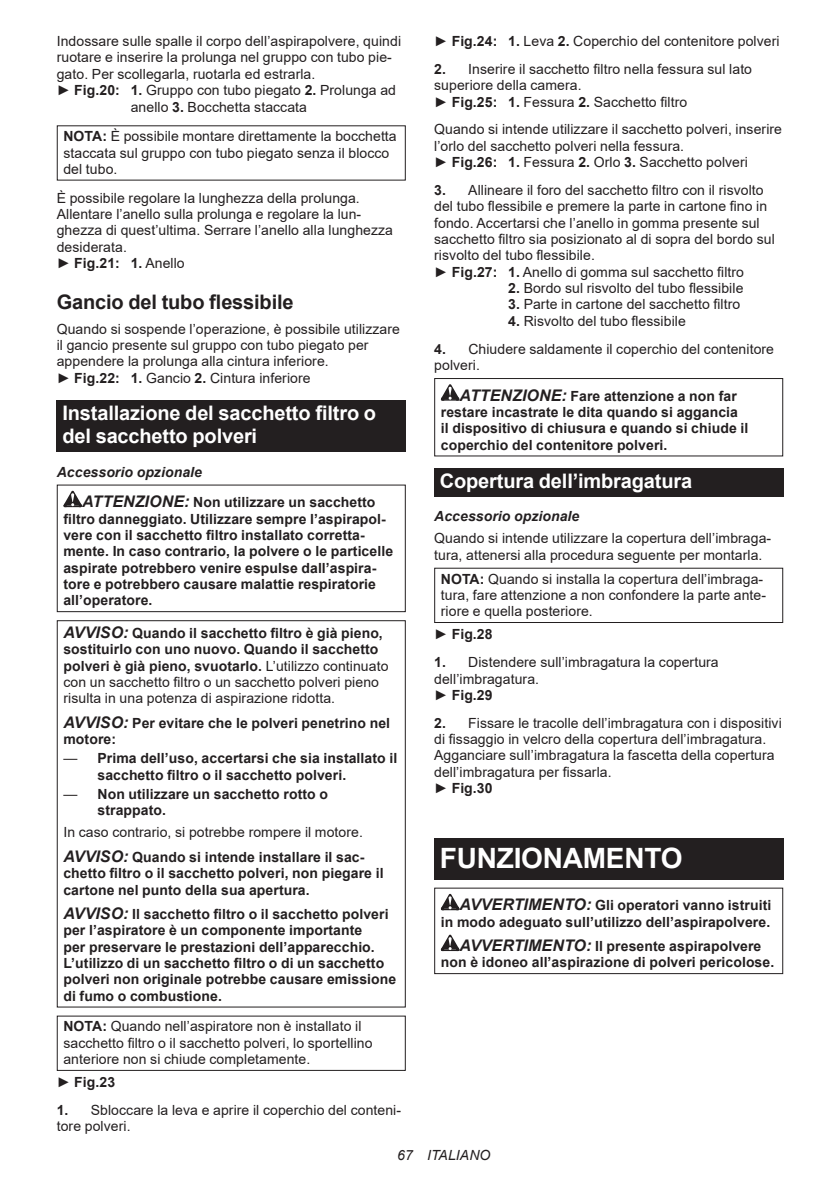
<style>
.page{position:relative;width:840px;height:1191px;background:#fff}
.page>*{position:absolute;margin:0;border:0;box-sizing:border-box;transform-origin:0 0}
.t1{font:700 28px "Arial";letter-spacing:-.01em;color:#fff}
.t2{font:700 20px/23.4px "Arial";letter-spacing:-.01em;color:#fff}
.t3{font:700 20px "Arial";letter-spacing:-.01em;color:#231f20}
.t4{font:14px/16.4px "Arial";letter-spacing:.005em;color:#231f20}
.t5{font:700 14px/16.4px "Arial";letter-spacing:.005em;color:#231f20}
.t6{font:italic 700 14px "Arial";letter-spacing:.005em;color:#231f20}
.t7{font:italic 14px "Arial";letter-spacing:.005em;color:#231f20}
.s1{font-weight:700}
.s2{font-style:italic}
.s3{font-style:italic;font-size:16px}
.s4{font-weight:700;font-style:italic;font-size:16px}
.s5{font-weight:400}
</style>
<div class="page">
<div style="left:57px;top:400px;width:348px;height:51px;background:#231f20"></div>
<svg style="left:63px;top:491px;width:19px;height:16px"></svg>
<div style="left:57px;top:484px;width:348px;height:128px;border:1px solid #231f20"></div>
<div style="left:57px;top:620px;width:348px;height:387px;border:1px solid #231f20"></div>
<svg style="left:440px;top:384px;width:19px;height:16px"></svg>
<div style="left:434px;top:378px;width:348px;height:78px;border:1px solid #231f20"></div>
<div style="left:434px;top:468px;width:348px;height:28px;background:#231f20"></div>
<div style="left:434px;top:567px;width:348px;height:56px;border:1px solid #231f20"></div>
<div style="left:434px;top:838px;width:348px;height:41px;background:#231f20"></div>
<svg style="left:440px;top:894px;width:19px;height:16px"></svg>
<svg style="left:440px;top:934px;width:19px;height:17px"></svg>
<div style="left:434px;top:887px;width:348px;height:87px;border:1px solid #231f20"></div>
<p class="t4" style="left:57px;top:33px;width:345px">Indossare sulle spalle il corpo dell’aspirapolvere, quindi</p>
<p class="t4" style="left:57px;top:49px;width:336px">ruotare e inserire la prolunga nel gruppo con tubo pie-</p>
<p class="t4" style="left:57px;top:66px;width:260px">gato. Per scollegarla, ruotarla ed estrarla.</p>
<p class="t4" style="left:57px;top:82px;width:340px">► <span class="s1">Fig.20: 1.</span> Gruppo con tubo piegato <span class="s1">2.</span> Prolunga ad</p>
<p class="t4" style="left:131px;top:98px;width:178px">anello <span class="s1">3.</span> Bocchetta staccata</p>
<p class="t4" style="left:63px;top:128px;width:334px"><span class="s1">NOTA:</span> È possibile montare direttamente la bocchetta staccata sul gruppo con tubo piegato senza il blocco del tubo.</p>
<p class="t4" style="left:57px;top:189px;width:337px">È possibile regolare la lunghezza della prolunga.<br>Allentare l’anello sulla prolunga e regolare la lun&shy;ghezza di quest’ultima. Serrare l’anello alla lunghezza desiderata.<br>► <span class="s1">Fig.21: 1.</span> Anello</p>
<h2 class="t3" style="left:57px;top:287px;width:238px">Gancio del tubo flessibile</h2>
<p class="t4" style="left:57px;top:320px;width:344px">Quando si sospende l’operazione, è possibile utilizzare il gancio presente sul gruppo con tubo piegato per appendere la prolunga alla cintura inferiore.<br>► <span class="s1">Fig.22: 1.</span> Gancio <span class="s1">2.</span> Cintura inferiore</p>
<h2 class="t2" style="left:62px;top:401px;width:315px">Installazione del sacchetto filtro o del sacchetto polveri</h2>
<p class="t5" style="left:82px;top:456px;width:295px;line-height:30.6px;text-indent:-25px"><span class="s2">Accessorio opzionale<br></span><span class="s3">ATTENZIONE:</span> Non utilizzare un sacchetto</p>
<p class="t5" style="left:63px;top:510px;width:331px">filtro danneggiato. Utilizzare sempre l’aspirapol&shy;vere con il sacchetto filtro installato corretta&shy;mente. In caso contrario, la polvere o le particelle aspirate potrebbero venire espulse dall’aspira&shy;tore e potrebbero causare malattie respiratorie all’operatore.</p>
<p class="t4" style="left:63px;top:624px;width:326px"><span class="s4">AVVISO:</span> <span class="s1">Quando il sacchetto filtro è già pieno, sostituirlo con uno nuovo. Quando il sacchetto polveri è già pieno, svuotarlo.</span> L’utilizzo continuato con un sacchetto filtro o un sacchetto polveri pieno risulta in una potenza di aspirazione ridotta.</p>
<p class="t5" style="left:63px;top:714px;width:328px"><span class="s3">AVVISO:</span> Per evitare che le polveri penetrino nel motore:</p>
<p class="t5" style="left:97px;top:750px;width:301px;text-indent:-34px"><span class="s5">—</span> Prima dell’uso, accertarsi che sia installato il sacchetto filtro o il sacchetto polveri.</p>
<p class="t5" style="left:97px;top:786px;width:232px;text-indent:-34px"><span class="s5">—</span> Non utilizzare un sacchetto rotto o strappato.</p>
<p class="t4" style="left:63px;top:820px;width:302px;line-height:24.4px">In caso contrario, si potrebbe rompere il motore.<br><span class="s4">AVVISO:</span> <span class="s1">Quando si intende installare il sac-</span></p>
<p class="t5" style="left:63px;top:865px;width:321px">chetto filtro o il sacchetto polveri, non piegare il cartone nel punto della sua apertura.</p>
<p class="t5" style="left:63px;top:906px;width:334px"><span class="s3">AVVISO:</span> Il sacchetto filtro o il sacchetto polveri per l’aspiratore è un componente importante<br>per preservare le prestazioni dell’apparecchio.<br>L’utilizzo di un sacchetto filtro o di un sacchetto polveri non originale potrebbe causare emissione di fumo o combustione.</p>
<p class="t4" style="left:63px;top:1018px;width:310px"><span class="s1">NOTA:</span> Quando nell’aspiratore non è installato il sacchetto filtro o il sacchetto polveri, lo sportellino anteriore non si chiude completamente.</p>
<p class="t5" style="left:57px;top:1074px;width:60px"><span class="s5">►</span> Fig.23</p>
<p class="t4" style="left:57px;top:1101px;width:346px"><span class="s1">1.</span> Sbloccare la leva e aprire il coperchio del conteni&shy;tore polveri.</p>
<p class="t4" style="left:434px;top:33px;width:347px">► <span class="s1">Fig.24: 1.</span> Leva <span class="s1">2.</span> Coperchio del contenitore polveri</p>
<p class="t4" style="left:434px;top:61px;width:319px"><span class="s1">2.</span> Inserire il sacchetto filtro nella fessura sul lato superiore della camera.<br>► <span class="s1">Fig.25: 1.</span> Fessura <span class="s1">2.</span> Sacchetto filtro</p>
<p class="t4" style="left:434px;top:121px;width:349px">Quando si intende utilizzare il sacchetto polveri, inserire l’orlo del sacchetto polveri nella fessura.<br>► <span class="s1">Fig.26: 1.</span> Fessura <span class="s1">2.</span> Orlo <span class="s1">3.</span> Sacchetto polveri</p>
<p class="t4" style="left:434px;top:182px;width:342px"><span class="s1">3.</span> Allineare il foro del sacchetto filtro con il risvolto del tubo flessibile e premere la parte in cartone fino in fondo. Accertarsi che l’anello in gomma presente sul sacchetto filtro sia posizionato al di sopra del bordo sul risvolto del tubo flessibile.<br>► <span class="s1">Fig.27: 1.</span> Anello di gomma sul sacchetto filtro</p>
<p class="t4" style="left:508px;top:280px;width:236px"><span class="s1">2.</span> Bordo sul risvolto del tubo flessibile</p>
<p class="t4" style="left:508px;top:296px;width:233px"><span class="s1">3.</span> Parte in cartone del sacchetto filtro</p>
<p class="t4" style="left:508px;top:313px;width:179px"><span class="s1">4.</span> Risvolto del tubo flessibile</p>
<p class="t4" style="left:434px;top:340px;width:341px"><span class="s1">4.</span> Chiudere saldamente il coperchio del contenitore polveri.</p>
<p class="t5" style="left:440px;top:388px;width:309px;text-indent:19px"><span class="s3">ATTENZIONE:</span> Fare attenzione a non far restare incastrate le dita quando si aggancia il dispositivo di chiusura e quando si chiude il coperchio del contenitore polveri.</p>
<h2 class="t2" style="left:439px;top:469px;width:254px">Copertura dell’imbragatura</h2>
<p class="t6" style="left:434px;top:507px;width:147px">Accessorio opzionale</p>
<p class="t4" style="left:434px;top:530px;width:338px">Quando si intende utilizzare la copertura dell’imbraga&shy;tura, attenersi alla procedura seguente per montarla.</p>
<p class="t4" style="left:440px;top:570px;width:326px"><span class="s1">NOTA:</span> Quando si installa la copertura dell’imbraga&shy;tura, fare attenzione a non confondere la parte ante&shy;riore e quella posteriore.</p>
<p class="t5" style="left:434px;top:626px;width:60px"><span class="s5">►</span> Fig.28</p>
<p class="t4" style="left:434px;top:654px;width:286px"><span class="s1">1.</span> Distendere sull’imbragatura la copertura dell’imbragatura.<br>► <span class="s1">Fig.29</span></p>
<p class="t4" style="left:434px;top:714px;width:349px"><span class="s1">2.</span> Fissare le tracolle dell’imbragatura con i dispositivi di fissaggio in velcro della copertura dell’imbragatura.<br>Agganciare sull’imbragatura la fascetta della copertura dell’imbragatura per fissarla.<br>► <span class="s1">Fig.30</span></p>
<h1 class="t1" style="left:439px;top:838px;width:244px">FUNZIONAMENTO</h1>
<p class="t5" style="left:440px;top:897px;width:332px;text-align:right"><span class="s3">AVVERTIMENTO:</span> Gli operatori vanno istruiti<br>in modo adeguato sull’utilizzo dell’aspirapolvere.</p>
<p class="t5" style="left:440px;top:938px;width:335px;text-align:center"><span class="s3">AVVERTIMENTO:</span> Il presente aspirapolvere<br>non è idoneo all’aspirazione di polveri pericolose.</p>
<p class="t7" style="left:397px;top:1146px;width:95px">67 ITALIANO</p>
</div>
